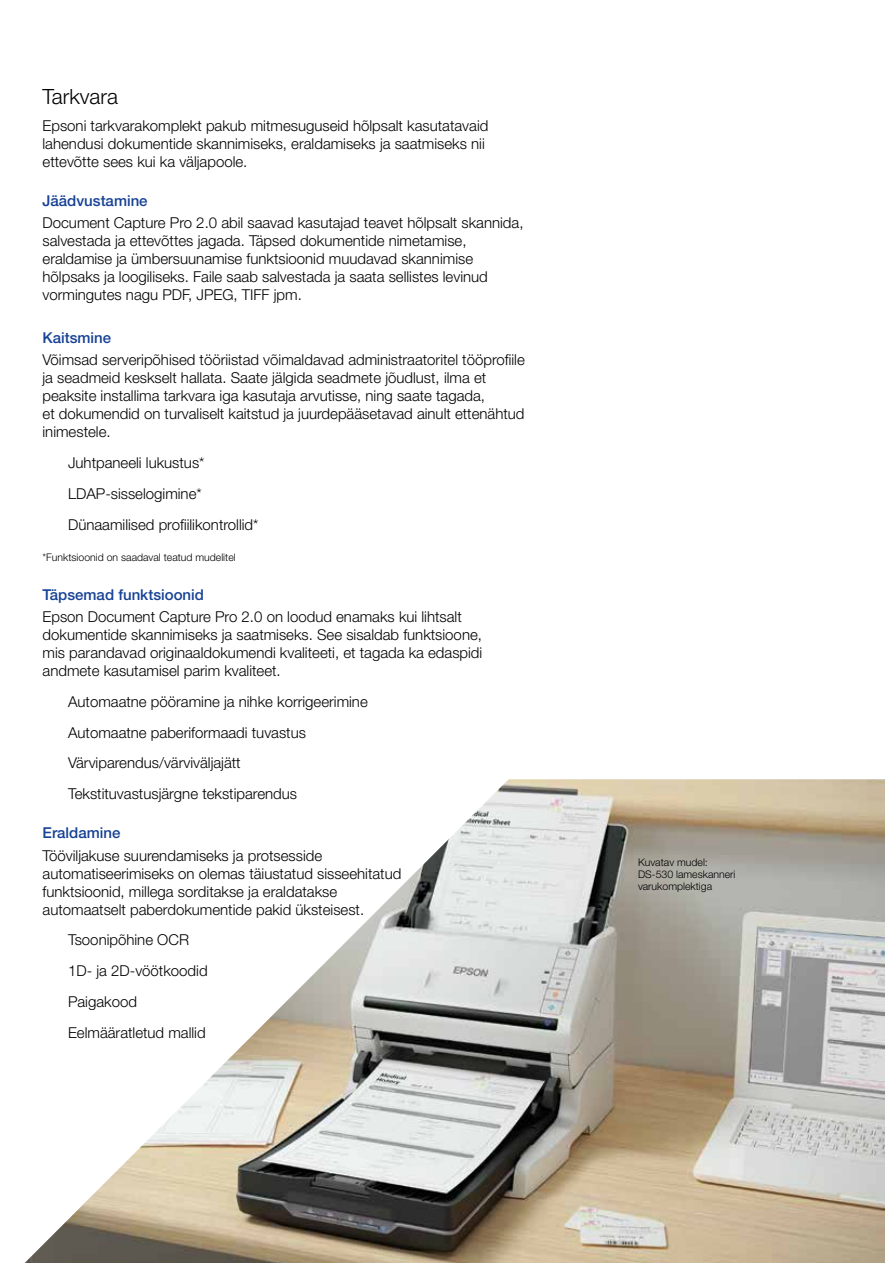
<style>
.page{position:relative;width:885px;height:1263px;background:#fff}
.page>*{position:absolute;margin:0;border:0;box-sizing:border-box;transform-origin:0 0}
.t1{font:300 21px "Helvetica Neue LT Pro";color:#000}
.t2{font:300 15px/18px "Helvetica Neue LT Pro";color:#000}
.t3{font:500 15px "Helvetica Neue LT Pro";color:#164194}
.t4{font:300 10.5px/12px "Helvetica Neue LT Pro";color:#000}
</style>
<div class="page">
<img style="left:25px;top:779px;width:859px;height:484px">
<h1 class="t1" style="left:43px;top:84px;width:77px">Tarkvara</h1>
<p class="t2" style="left:43px;top:116px;width:447px">Epsoni tarkvarakomplekt pakub mitmesuguseid hõlpsalt kasutatavaid lahendusi dokumentide skannimiseks, eraldamiseks ja saatmiseks nii ettevõtte sees kui ka väljapoole.</p>
<p class="t3" style="left:43px;top:192px;width:107px">Jäädvustamine</p>
<p class="t2" style="left:43px;top:214px;width:482px">Document Capture Pro 2.0 abil saavad kasutajad teavet hõlpsalt skannida, salvestada ja ettevõttes jagada. Täpsed dokumentide nimetamise, eraldamise ja ümbersuunamise funktsioonid muudavad skannimise hõlpsaks ja loogiliseks. Faile saab salvestada ja saata sellistes levinud vormingutes nagu PDF, JPEG, TIFF jpm.</p>
<p class="t3" style="left:43px;top:329px;width:70px">Kaitsmine</p>
<p class="t2" style="left:43px;top:351px;width:484px">Võimsad serveripõhised tööriistad võimaldavad administraatoritel tööprofiile ja seadmeid keskselt hallata. Saate jälgida seadmete jõudlust, ilma et peaksite installima tarkvara iga kasutaja arvutisse, ning saate tagada,<br>et dokumendid on turvaliselt kaitstud ja juurdepääsetavad ainult ettenähtud inimestele.</p>
<p class="t2" style="left:68px;top:447px;width:192px;line-height:30.8px">Juhtpaneeli lukustus*<br>LDAP-sisselogimine*<br>Dünaamilised profiilikontrollid*</p>
<p class="t4" style="left:43px;top:551px;width:195px">*Funktsioonid on saadaval teatud mudelitel</p>
<p class="t3" style="left:43px;top:585px;width:163px">Täpsemad funktsioonid</p>
<p class="t2" style="left:43px;top:607px;width:441px">Epson Document Capture Pro 2.0 on loodud enamaks kui lihtsalt dokumentide skannimiseks ja saatmiseks. See sisaldab funktsioone, mis parandavad originaaldokumendi kvaliteeti, et tagada ka edaspidi andmete kasutamisel parim kvaliteet.</p>
<p class="t2" style="left:68px;top:686px;width:301px;line-height:30.8px">Automaatne pööramine ja nihke korrigeerimine Automaatne paberiformaadi tuvastus Värviparendus/värviväljajätt Tekstituvastusjärgne tekstiparendus</p>
<p class="t3" style="left:43px;top:824px;width:79px">Eraldamine</p>
<p class="t2" style="left:43px;top:846px;width:360px">Tööviljakuse suurendamiseks ja protsesside automatiseerimiseks on olemas täiustatud sisseehitatud funktsioonid, millega sorditakse ja eraldatakse automaatselt paberdokumentide pakid üksteisest.</p>
<p class="t2" style="left:68px;top:924px;width:141px;line-height:30.8px">Tsoonipõhine OCR<br>1D- ja 2D-vöötkoodid<br>Paigakood<br>Eelmääratletud mallid</p>
<p class="t4" style="left:638px;top:856px;width:99px">Kuvatav mudel:<br>DS-530 lameskanneri varukomplektiga</p>
</div>
